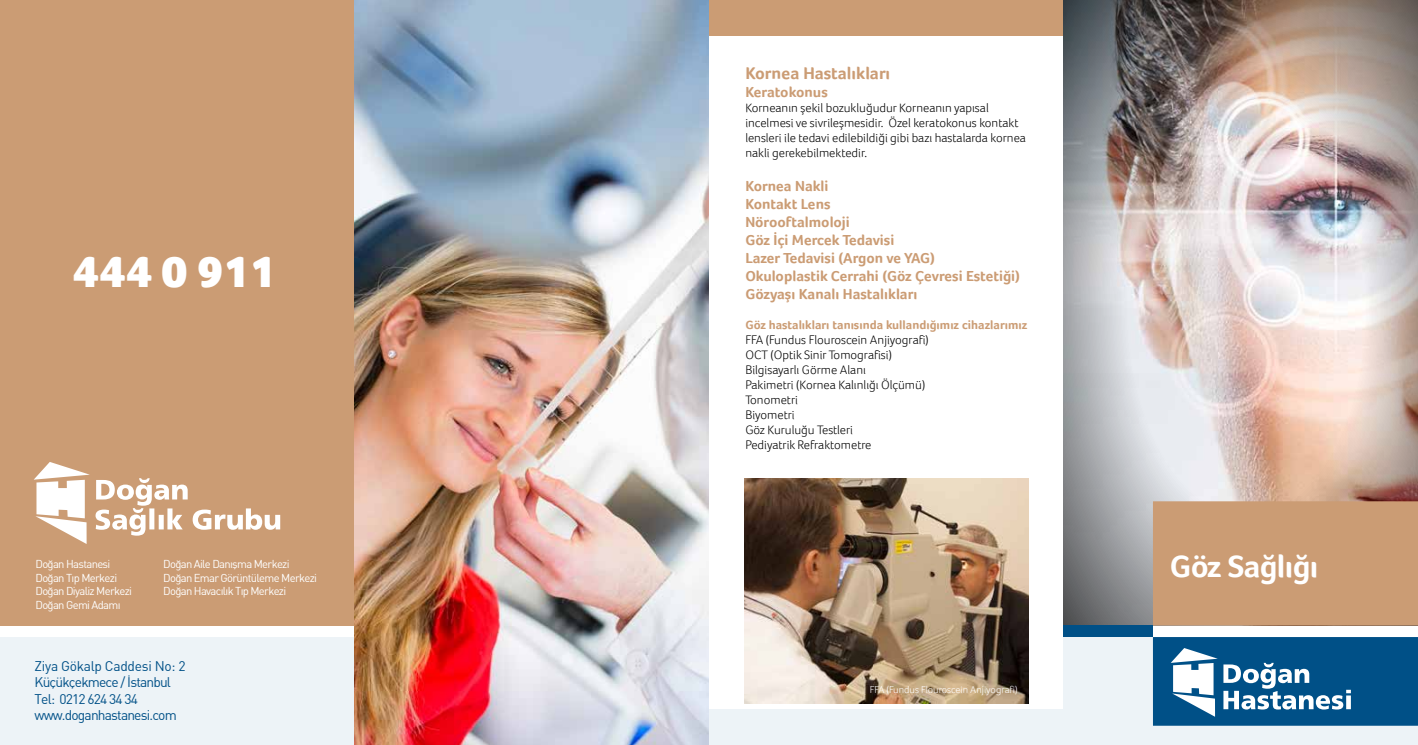
<style>
.page{position:relative;width:1418px;height:745px;background:#fff}
.page>*{position:absolute;margin:0;border:0;box-sizing:border-box;transform-origin:0 0}
.t1{font:900 45px "Acer Foco";color:#fff}
.t2{font:700 32.25px "Acer Foco";letter-spacing:-.02em;color:#fff}
.t3{font:700 17.5px "Acer Foco";color:#cb9c74}
.t4{font:700 15px/18px "Acer Foco";color:#cb9c74}
.t5{font:13.75px/16.5px "DIN";letter-spacing:-.06em;color:#005087}
.t6{font:300 12.5px/15px "Acer Foco";color:#000}
.t7{font:700 12.5px "Acer Foco";color:#cb9c74}
.t8{font:11.25px/13.5px "DIN";letter-spacing:-.06em;color:#fff}
.t9{font:300 10.12px "Acer Foco";color:#fff}
</style>
<div class="page">
<div style="left:354px;top:0;width:709px;height:35px;background:#cb9c74"></div>
<div style="left:354px;top:709px;width:720px;height:35px;background:#edf3f7"></div>
<div style="left:0;top:0;width:354px;height:625px;background:#cb9c74"></div>
<div style="left:0;top:636px;width:354px;height:108px;background:#edf3f7"></div>
<svg style="left:34px;top:462px;width:246px;height:81px"></svg>
<img style="left:1063px;top:0;width:354px;height:625px">
<div style="left:1063px;top:636px;width:354px;height:108px;background:#edf3f7"></div>
<div style="left:1063px;top:625px;width:89px;height:11px;background:#005087"></div>
<div style="left:1152px;top:501px;width:265px;height:124px;background:#cb9c74"></div>
<div style="left:1152px;top:636px;width:265px;height:89px;background:#005087"></div>
<svg style="left:1171px;top:648px;width:46px;height:68px"></svg>
<svg style="left:1223px;top:662px;width:127px;height:47px"></svg>
<img style="left:744px;top:478px;width:284px;height:225px">
<img style="left:354px;top:0;width:355px;height:744px">
<h1 class="t1" style="left:73px;top:246px;width:205px">444 0 911</h1>
<p class="t8" style="left:35px;top:557px;width:98px">Doğan Hastanesi<br>Doğan Tıp Merkezi<br>Doğan Diyaliz Merkezi<br>Doğan Gemi Adamı</p>
<p class="t8" style="left:163px;top:557px;width:155px">Doğan Aile Danışma Merkezi<br>Doğan Emar Görüntüleme Merkezi<br>Doğan Havacılık Tıp Merkezi</p>
<p class="t5" style="left:35px;top:656px;width:152px">Ziya Gökalp Caddesi No: 2<br>Küçükçekmece / İstanbul<br>Tel: 0212 624 34 34 www.doganhastanesi.com</p>
<h3 class="t3" style="left:745px;top:63px;width:146px">Kornea Hastalıkları</h3>
<p class="t4" style="left:745px;top:83px;width:84px">Keratokonus</p>
<p class="t6" style="left:745px;top:101px;width:282px">Korneanın şekil bozukluğudur Korneanın yapısal incelmesi ve sivrileşmesidir. Özel keratokonus kontakt lensleri ile tedavi edilebildiği gibi bazı hastalarda kornea nakli gerekebilmektedir.</p>
<p class="t4" style="left:745px;top:176px;width:276px">Kornea Nakli<br>Kontakt Lens<br>Nörooftalmoloji<br>Göz İçi Mercek Tedavisi<br>Lazer Tedavisi (Argon ve YAG)<br>Okuloplastik Cerrahi (Göz Çevresi Estetiği)<br>Gözyaşı Kanalı Hastalıkları</p>
<p class="t7" style="left:745px;top:317px;width:283px">Göz hastalıkları tanısında kullandığımız cihazlarımız</p>
<p class="t6" style="left:745px;top:332px;width:185px">FFA (Fundus Flouroscein Anjiyografi)<br>OCT (Optik Sinir Tomografisi)<br>Bilgisayarlı Görme Alanı<br>Pakimetri (Kornea Kalınlığı Ölçümü)<br>Tonometri<br>Biyometri<br>Göz Kuruluğu Testleri<br>Pediyatrik Refraktometre</p>
<p class="t9" style="left:870px;top:683px;width:149px">FFA (Fundus Flouroscein Anjiyografi)</p>
<h2 class="t2" style="left:1169px;top:547px;width:150px">Göz Sağlığı</h2>
</div>
